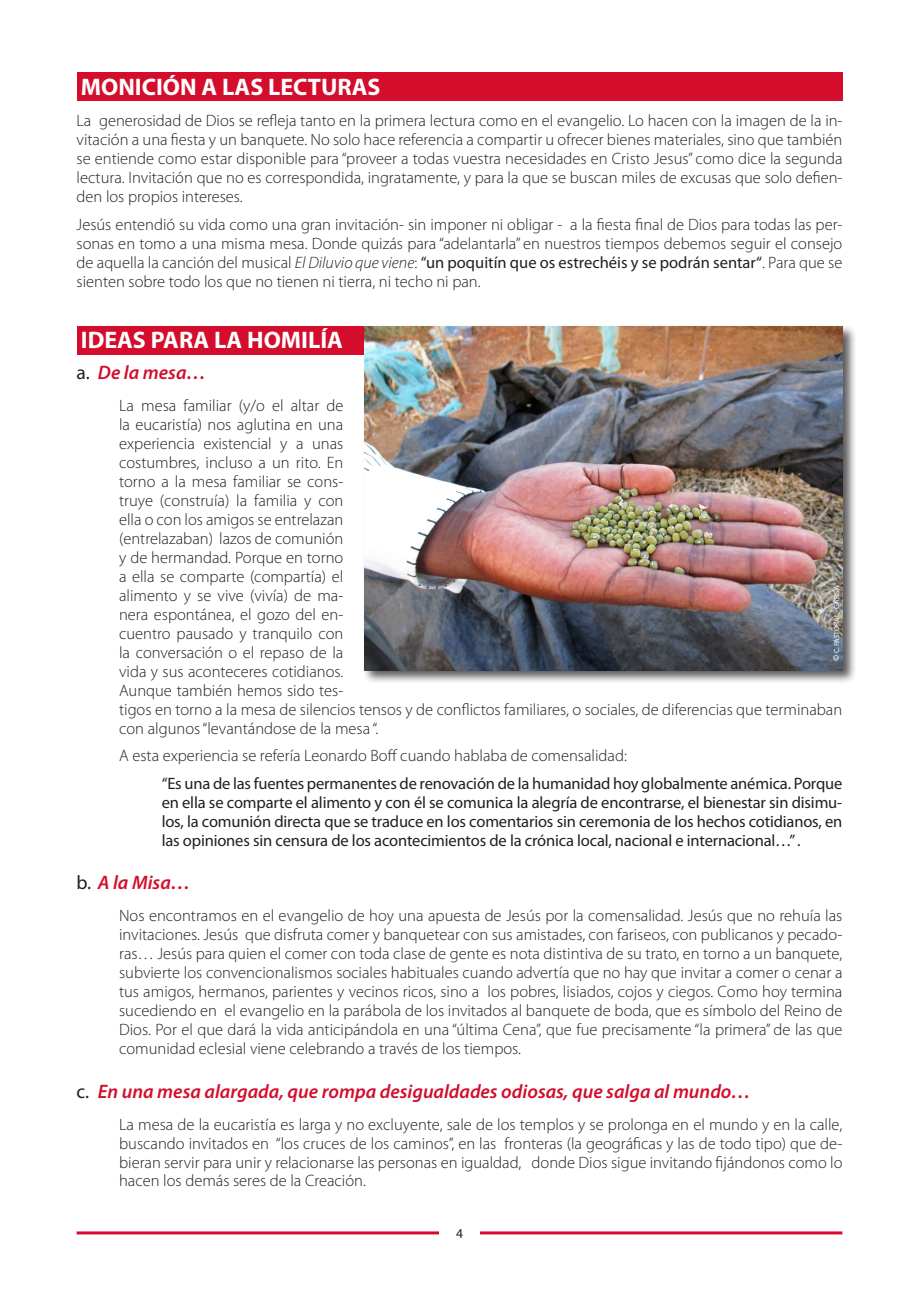
<style>
.page{position:relative;width:919px;height:1289px;background:#fff}
.page>*{position:absolute;margin:0;border:0;box-sizing:border-box;transform-origin:0 0}
.t1{font:700 24px "Myriad Pro";color:#fff}
.t2{font:italic 600 19.5px "Myriad Pro";color:#d30d2b}
.t3{font:300 16.5px/18.9px "Myriad Pro";color:#231f20;text-align:justify}
.t4{font:16.5px/18.9px "Myriad Pro";letter-spacing:-.01em;color:#231f20;text-align:justify}
.t5{font:13.5px "Myriad Pro";color:#231f20}
.t6{font:7.5px "Myriad Pro";letter-spacing:-.01em;color:#fff}
.s1{font-style:italic}
.s2{font-weight:400}
.s3{font-weight:400;font-style:normal;color:#231f20}
.s4{font-weight:700;font-size:9px}
</style>
<div class="page">
<hr style="left:77px;top:1231px;width:765px;height:3px;background:#d30d2b">
<div style="left:439px;top:1221px;width:41px;height:23px;background:#fff"></div>
<div style="left:77px;top:72px;width:765px;height:29px;background:#d30d2b"></div>
<div style="left:77px;top:326px;width:765px;height:28px;background:#d30d2b"></div>
<div style="left:362px;top:324px;width:494px;height:360px;background:#231f20;opacity:.75"></div>
<img style="left:364px;top:326px;width:478px;height:344px">
<h1 class="t1" style="left:81px;top:73px;width:301px">MONICIÓN A LAS LECTURAS</h1>
<p class="t3" style="left:77px;top:112px;width:767px">La generosidad de Dios se refleja tanto en la primera lectura como en el evangelio. Lo hacen con la imagen de la in&shy;vitación a una fiesta y un banquete. No solo hace referencia a compartir u ofrecer bienes materiales, sino que también se entiende como estar disponible para “proveer a todas vuestra necesidades en Cristo Jesus” como dice la segunda lectura. Invitación que no es correspondida, ingratamente, y para la que se buscan miles de excusas que solo defien&shy;den los propios intereses.</p>
<p class="t3" style="left:77px;top:215px;width:767px">Jesús entendió su vida como una gran invitación- sin imponer ni obligar - a la fiesta final de Dios para todas las per&shy;sonas en tomo a una misma mesa. Donde quizás para “adelantarla” en nuestros tiempos debemos seguir el consejo de aquella la canción del musical <span class="s1">El Diluvio que viene</span>: <span class="s2">“un poquitín que os estrechéis y se podrán sentar“</span>. Para que se sienten sobre todo los que no tienen ni tierra, ni techo ni pan.</p>
<h1 class="t1" style="left:81px;top:327px;width:263px">IDEAS PARA LA HOMILÍA</h1>
<p class="t2" style="left:77px;top:362px;width:131px"><span class="s3">a.</span> De la mesa…</p>
<p class="t3" style="left:119px;top:396px;width:724px;text-align:left">La mesa familiar (y/o el altar de<br>la eucaristía) nos aglutina en una<br>experiencia existencial y a unas<br>costumbres, incluso a un rito. En<br>torno a la mesa familiar se cons-<br>truye (construía) la familia y con<br>ella o con los amigos se entrelazan<br>(entrelazaban) lazos de comunión<br>y de hermandad. Porque en torno<br>a ella se comparte (compartía) el<br>alimento y se vive (vivía) de ma-<br>nera espontánea, el gozo del en-<br>cuentro pausado y tranquilo con<br>la conversación o el repaso de la<br>vida y sus aconteceres cotidianos.<br>Aunque también hemos sido tes-<br>tigos en torno a la mesa de silencios tensos y de conflictos familiares, o sociales, de diferencias que terminaban con algunos “levantándose de la mesa “.</p>
<p class="t3" style="left:119px;top:746px;width:509px">A esta experiencia se refería Leonardo Boff cuando hablaba de comensalidad:</p>
<p class="t4" style="left:162px;top:774px;width:682px">“Es una de las fuentes permanentes de renovación de la humanidad hoy globalmente anémica. Porque en ella se comparte el alimento y con él se comunica la alegría de encontrarse, el bienestar sin disimu&shy;los, la comunión directa que se traduce en los comentarios sin ceremonia de los hechos cotidianos, en las opiniones sin censura de los acontecimientos de la crónica local, nacional e internacional…” .</p>
<p class="t2" style="left:77px;top:872px;width:115px"><span class="s3">b.</span> A la Misa…</p>
<p class="t3" style="left:119px;top:906px;width:724px">Nos encontramos en el evangelio de hoy una apuesta de Jesús por la comensalidad. Jesús que no rehuía las invitaciones. Jesús que disfruta comer y banquetear con sus amistades, con fariseos, con publicanos y pecado&shy;ras… Jesús para quien el comer con toda clase de gente es nota distintiva de su trato, en torno a un banquete, subvierte los convencionalismos sociales habituales cuando advertía que no hay que invitar a comer o cenar a tus amigos, hermanos, parientes y vecinos ricos, sino a los pobres, lisiados, cojos y ciegos. Como hoy termina sucediendo en el evangelio en la parábola de los invitados al banquete de boda, que es símbolo del Reino de Dios. Por el que dará la vida anticipándola en una “última Cena”, que fue precisamente “la primera” de las que comunidad eclesial viene celebrando a través de los tiempos.</p>
<p class="t2" style="left:77px;top:1080px;width:675px"><span class="s3">c.</span> En una mesa alargada, que rompa desigualdades odiosas, que salga al mundo…</p>
<p class="t3" style="left:119px;top:1114px;width:724px">La mesa de la eucaristía es larga y no excluyente, sale de los templos y se prolonga en el mundo y en la calle, buscando invitados en “los cruces de los caminos”, en las fronteras (la geográficas y las de todo tipo) que de&shy;bieran servir para unir y relacionarse las personas en igualdad, donde Dios sigue invitando fijándonos como lo hacen los demás seres de la Creación.</p>
<p class="t6" style="left:832px;top:660px;width:77px;rotate:-90deg"><span class="s4">©</span> C. PASTORAL - GARISA</p>
<p class="t5" style="left:456px;top:1226px;width:8px">4</p>
</div>
